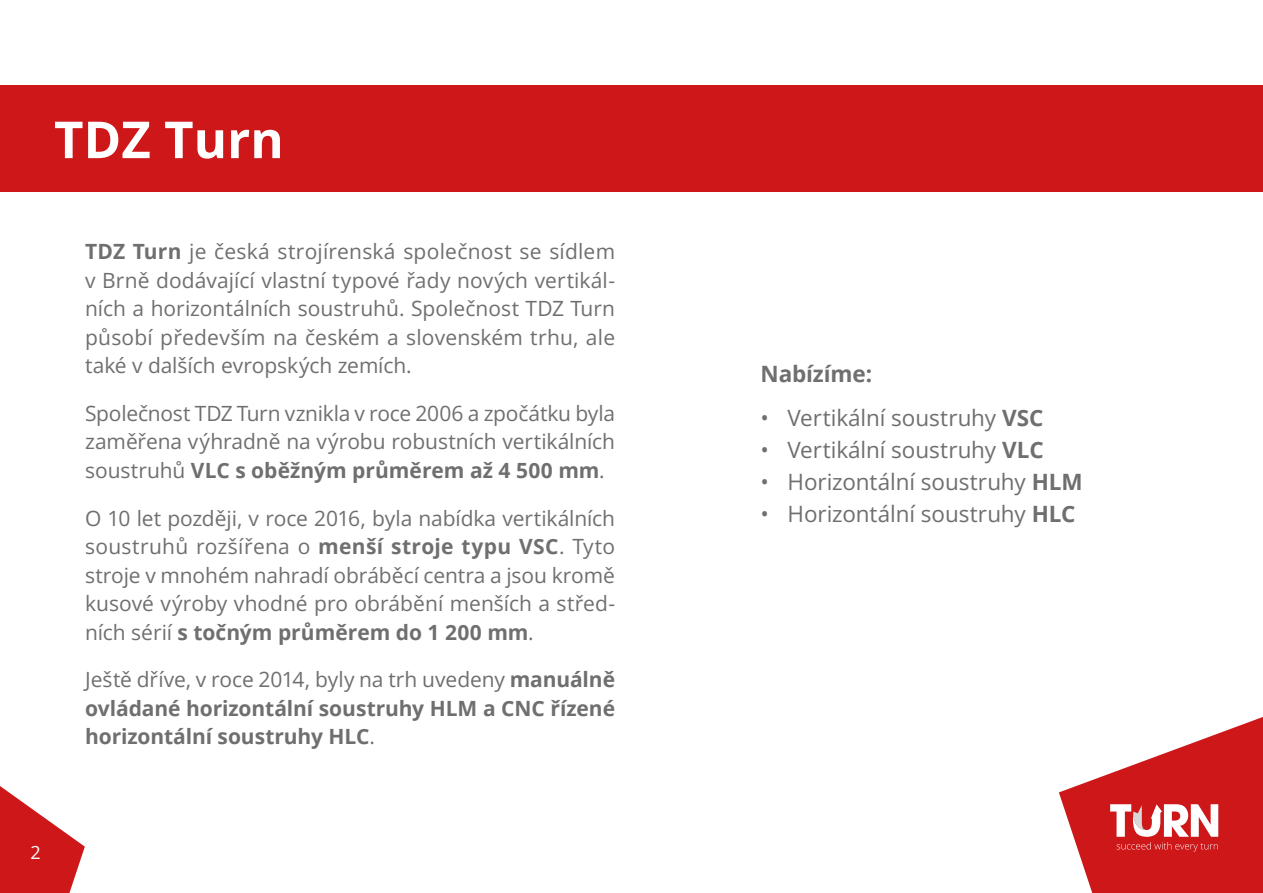
<style>
.page{position:relative;width:1263px;height:893px;background:#fff}
.page>*{position:absolute;margin:0;border:0;box-sizing:border-box;transform-origin:0 0}
.t1{font:700 51px "Open Sans";color:#fff}
.t2{font:22.5px "Open Sans";letter-spacing:-.005em;color:#706f6f}
.t3{font:700 22.5px "Open Sans";letter-spacing:-.005em;color:#706f6f}
.t4{font:21px/28.5px "Open Sans";color:#706f6f;text-align:justify}
.t5{font:700 21px/28.5px "Open Sans";letter-spacing:-.005em;color:#706f6f;text-align:justify}
.t6{font:18px "Open Sans";color:#fff}
.s1{font-weight:700}
.s2{font-weight:400}
</style>
<div class="page">
<svg style="left:0;top:786px;width:85px;height:107px"></svg>
<div style="left:0;top:85px;width:1263px;height:107px;background:#cd1719"></div>
<svg style="left:1059px;top:717px;width:204px;height:176px"></svg>
<h1 class="t1" style="left:54px;top:104px;width:231px">TDZ Turn</h1>
<p class="t4" style="left:85px;top:237px;width:532px"><span class="s1">TDZ Turn</span> je česká strojírenská společnost se sídlem v Brně dodávající vlastní typové řady nových vertikál&shy;ních a horizontálních soustruhů. Společnost TDZ Turn působí především na českém a slovenském trhu, ale také v dalších evropských zemích.</p>
<p class="t4" style="left:85px;top:399px;width:532px">Společnost TDZ Turn vznikla v roce 2006 a zpočátku byla zaměřena výhradně na výrobu robustních vertikálních soustruhů <span class="s1">VLC s oběžným průměrem až 4 500 mm</span>.</p>
<p class="t4" style="left:85px;top:503px;width:532px">O 10 let později, v roce 2016, byla nabídka vertikálních soustruhů rozšířena o <span class="s1">menší stroje typu VSC</span>. Tyto stroje v mnohém nahradí obráběcí centra a jsou kromě kusové výroby vhodné pro obrábění menších a střed&shy;ních sérií <span class="s1">s točným průměrem do 1 200 mm</span>.</p>
<p class="t5" style="left:85px;top:665px;width:532px"><span class="s2">Ještě dříve, v roce 2014, byly na trh uvedeny</span> manuálně ovládané horizontální soustruhy HLM a CNC řízené horizontální soustruhy HLC<span class="s2">.</span></p>
<p class="t6" style="left:30px;top:840px;width:12px">2</p>
<p class="t3" style="left:760px;top:357px;width:113px">Nabízíme:</p>
<p class="t2" style="left:760px;top:403px;width:285px">• Vertikální soustruhy <span class="s1">VSC</span></p>
<p class="t2" style="left:760px;top:434px;width:285px">• Vertikální soustruhy <span class="s1">VLC</span></p>
<p class="t2" style="left:760px;top:466px;width:324px">• Horizontální soustruhy <span class="s1">HLM</span></p>
<p class="t2" style="left:760px;top:498px;width:317px">• Horizontální soustruhy <span class="s1">HLC</span></p>
</div>
